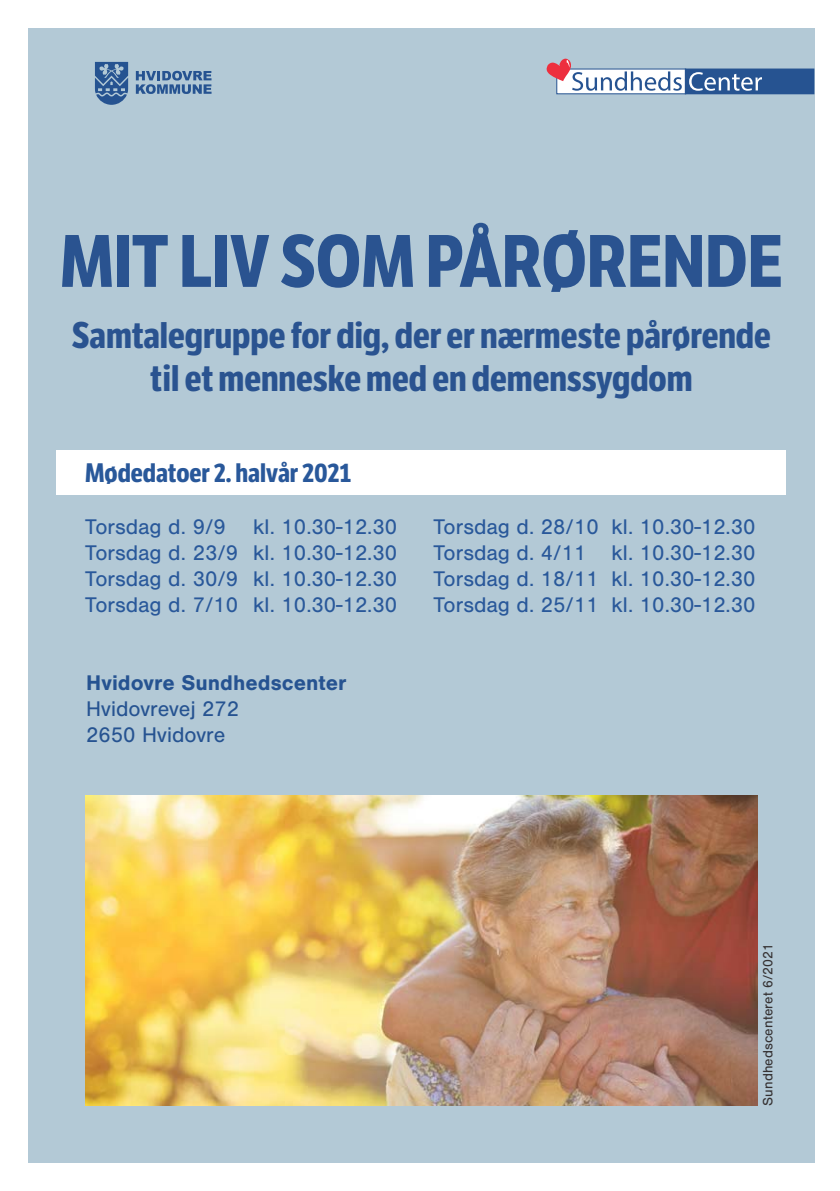
<style>
.page{position:relative;width:840px;height:1191px;background:#fff}
.page>*{position:absolute;margin:0;border:0;box-sizing:border-box;transform-origin:0 0}
.t1{font:700 72px "LFT Etica Condensed";color:#2a5390}
.t2{font:700 36px/43.2px "LFT Etica Condensed";color:#2a5390;text-align:center}
.Underrubrik{font:700 26px "LFT Etica Condensed";color:#29589a}
.Liste{font:22px "Nimbus San";color:#29589a}
.Kontakt_brød{font:22px "Nimbus San";color:#265391}
.Kontakt_over{font:700 22px "Nimbus San";color:#265391}
.Dato{font:14px "Nimbus San";letter-spacing:.01em;color:#353132}
</style>
<div class="page">
<div style="left:28px;top:28px;width:786px;height:1134px;background:#b3c9d6"></div>
<div style="left:57px;top:450px;width:728px;height:44px;background:#fff"></div>
<img style="left:85px;top:796px;width:672px;height:310px">
<div style="left:685px;top:69px;width:128px;height:25px;background:#265391"></div>
<svg style="left:546px;top:58px;width:215px;height:37px"></svg>
<svg style="left:95px;top:62px;width:33px;height:43px"></svg>
<svg style="left:136px;top:71px;width:75px;height:23px"></svg>
<h1 class="t1" style="left:60px;top:218px;width:724px">MIT LIV SOM PÅRØRENDE</h1>
<h2 class="t2" style="left:72px;top:314px;width:700px">Samtalegruppe for dig, der er nærmeste pårørende til et menneske med en demenssygdom</h2>
<h2 class="Underrubrik" style="left:85px;top:457px;width:267px">Mødedatoer 2. halvår 2021</h2>
<p class="Liste" style="left:85px;top:515px;width:142px">Torsdag d. 9/9</p>
<p class="Liste" style="left:253px;top:515px;width:145px">kl. 10.30-12.30</p>
<p class="Liste" style="left:85px;top:541px;width:313px">Torsdag d. 23/9 kl. 10.30-12.30</p>
<p class="Liste" style="left:85px;top:567px;width:313px">Torsdag d. 30/9 kl. 10.30-12.30</p>
<p class="Liste" style="left:85px;top:593px;width:313px">Torsdag d. 7/10 kl. 10.30-12.30</p>
<p class="Kontakt_over" style="left:86px;top:670px;width:261px">Hvidovre Sundhedscenter</p>
<p class="Kontakt_brød" style="left:86px;top:697px;width:154px">Hvidovrevej 272</p>
<p class="Kontakt_brød" style="left:86px;top:723px;width:140px">2650 Hvidovre</p>
<p class="Liste" style="left:433px;top:515px;width:323px">Torsdag d. 28/10 kl. 10.30-12.30</p>
<p class="Liste" style="left:433px;top:541px;width:323px">Torsdag d. 4/11 kl. 10.30-12.30</p>
<p class="Liste" style="left:433px;top:567px;width:323px">Torsdag d. 18/11 kl. 10.30-12.30</p>
<p class="Liste" style="left:433px;top:593px;width:323px">Torsdag d. 25/11 kl. 10.30-12.30</p>
<p class="Dato" style="left:759px;top:1106px;width:164px;rotate:-90deg">Sundhedscenteret 6/2021</p>
</div>
